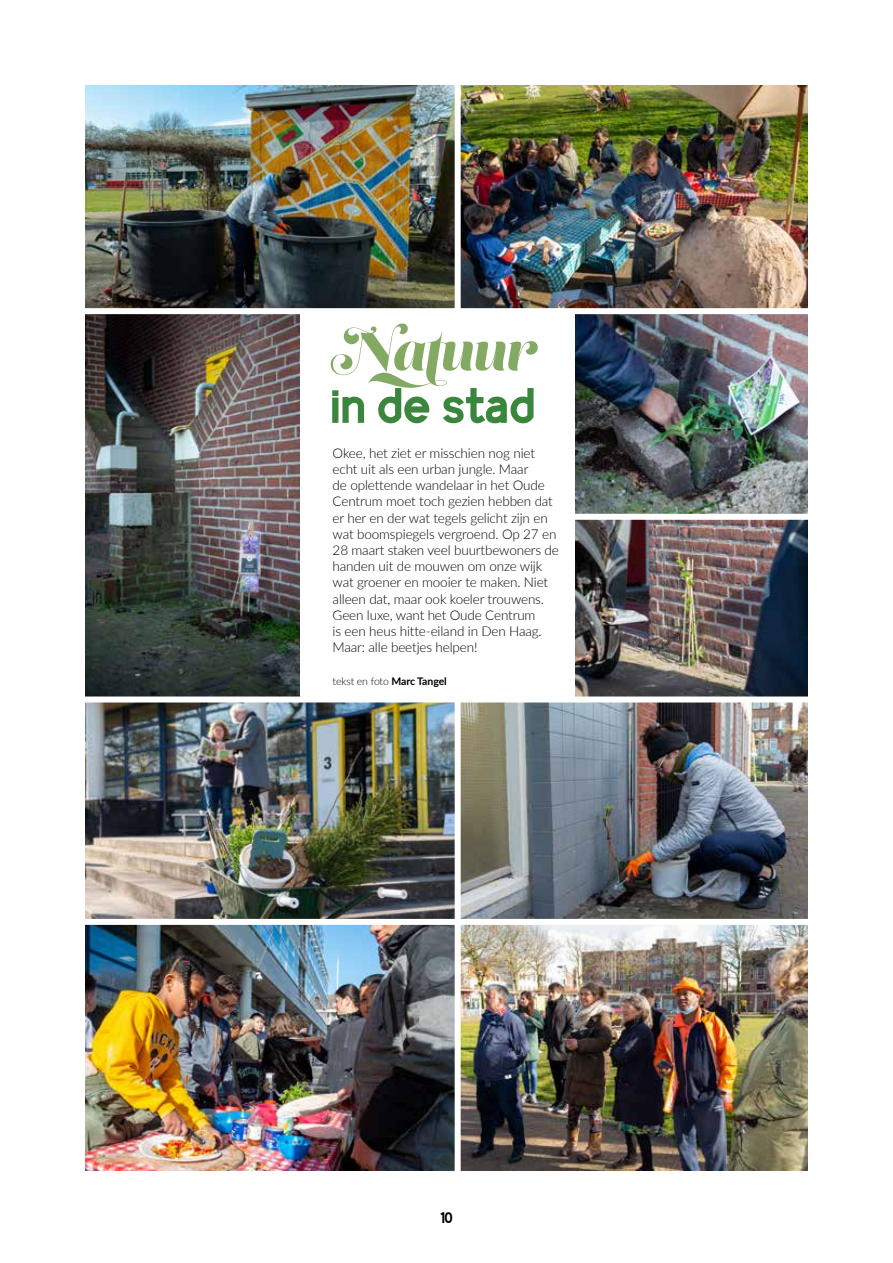
<style>
.page{position:relative;width:893px;height:1263px;background:#fff}
.page>*{position:absolute;margin:0;border:0;box-sizing:border-box;transform-origin:0 0}
.t1{font:54px "Lust Script";color:#84a963}
.t2{font:700 52.5px "Identikal Sans";letter-spacing:-.01em;color:#3b863d}
.t3{font:700 15px "Identikal Sans";color:#000}
.t4{font:300 13.5px/16.2px "Lato";letter-spacing:-.01em;color:#000}
.t5{font:300 10.5px "Lato";letter-spacing:-.01em;color:#000}
.s1{font-weight:700}
</style>
<div class="page">
<img style="left:85px;top:85px;width:370px;height:223px">
<img style="left:85px;top:702px;width:723px;height:468px">
<img style="left:461px;top:85px;width:347px;height:223px">
<img style="left:576px;top:314px;width:232px;height:382px">
<img style="left:85px;top:314px;width:214px;height:382px">
<div style="left:455px;top:684px;width:6px;height:510px;background:#fff"></div>
<div style="left:77px;top:919px;width:739px;height:6px;background:#fff"></div>
<div style="left:568px;top:514px;width:248px;height:6px;background:#fff"></div>
<h1 class="t1" style="left:331px;top:316px;width:206px">Natuur</h1>
<h2 class="t2" style="left:330px;top:374px;width:207px">in de stad</h2>
<p class="t4" style="left:333px;top:444px;width:228px">Okee, het ziet er misschien nog niet echt uit als een urban jungle. Maar<br>de oplettende wandelaar in het Oude Centrum moet toch gezien hebben dat er her en der wat tegels gelicht zijn en wat boomspiegels vergroend. Op 27 en 28 maart staken veel buurtbewoners de handen uit de mouwen om onze wijk wat groener en mooier te maken. Niet alleen dat, maar ook koeler trouwens.<br>Geen luxe, want het Oude Centrum<br>is een heus hitte-eiland in Den Haag.<br>Maar: alle beetjes helpen!</p>
<p class="t5" style="left:333px;top:673px;width:116px">tekst en foto <span class="s1">Marc Tangel</span></p>
<p class="t3" style="left:440px;top:1209px;width:14px">10</p>
</div>
